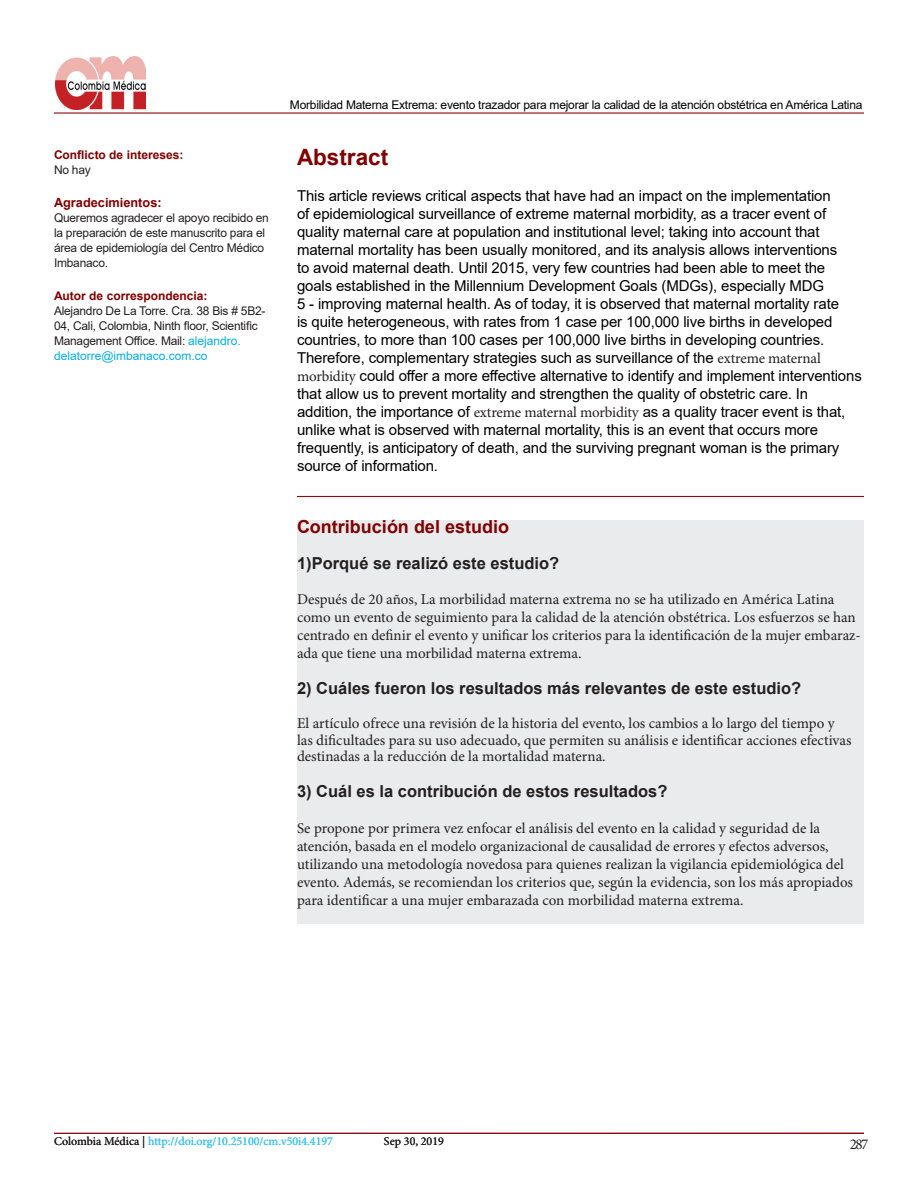
<style>
.page{position:relative;width:918px;height:1188px;background:#fff}
.page>*{position:absolute;margin:0;border:0;box-sizing:border-box;transform-origin:0 0}
.t1{font:700 22.5px "Arial";color:#820000}
.t2{font:700 18px "Arial";color:#820000}
.t3{font:700 16.5px "Arial";color:#231f20}
.t4{font:15px/18px "Arial";letter-spacing:-.01em;color:#000}
.t5{font:15px/18px "Minion Pro";color:#231f20}
.t6{font:700 12.75px "Arial";color:#820000}
.t7{font:12px/15px "Arial";letter-spacing:-.02em;color:#231f20}
.t8{font:12px "Arial";letter-spacing:-.02em;color:#000}
.t9{font:12px "Minion Pro";color:#40c7f4}
.t10{font:700 12px "Arial";color:#820000}
.t11{font:12px "Minion Pro";color:#231f20}
.s1{color:#00aeef}
.s2{font-family:"Minion Pro";color:#231f20}
.s3{color:#231f20}
</style>
<div class="page">
<img style="left:55px;top:57px;width:91px;height:52px">
<hr style="left:54px;top:112px;width:810px;height:2px;background:#8b0d10">
<div style="left:297px;top:520px;width:567px;height:404px;background:#eaebec"></div>
<hr style="left:297px;top:496px;width:567px;height:1px;background:#8b0d10">
<hr style="left:54px;top:1133px;width:810px;height:1px;background:#8b0d10">
<p class="t10" style="left:54px;top:146px;width:131px">Conflicto de intereses:</p>
<p class="t7" style="left:54px;top:162px;width:38px">No hay</p>
<p class="t6" style="left:54px;top:193px;width:109px">Agradecimientos:</p>
<p class="t7" style="left:54px;top:210px;width:216px">Queremos agradecer el apoyo recibido en la preparación de este manuscrito para el área de epidemiología del Centro Médico Imbanaco.</p>
<p class="t10" style="left:54px;top:287px;width:155px">Autor de correspondencia:</p>
<p class="t7" style="left:54px;top:303px;width:213px">Alejandro De La Torre. Cra. 38 Bis # 5B2- 04, Cali, Colombia, Ninth floor, Scientific Management Office. Mail: <span class="s1">alejandro. delatorre@imbanaco.com.co</span></p>
<p class="t8" style="left:290px;top:96px;width:574px">Morbilidad Materna Extrema: evento trazador para mejorar la calidad de la atención obstétrica en América Latina</p>
<p class="t1" style="left:297px;top:141px;width:93px">Abstract</p>
<p class="t4" style="left:297px;top:187px;width:566px">This article reviews critical aspects that have had an impact on the implementation<br>of epidemiological surveillance of extreme maternal morbidity, as a tracer event of quality maternal care at population and institutional level; taking into account that maternal mortality has been usually monitored, and its analysis allows interventions<br>to avoid maternal death. Until 2015, very few countries had been able to meet the goals established in the Millennium Development Goals (MDGs), especially MDG<br>5 - improving maternal health. As of today, it is observed that maternal mortality rate<br>is quite heterogeneous, with rates from 1 case per 100,000 live births in developed countries, to more than 100 cases per 100,000 live births in developing countries.<br>Therefore, complementary strategies such as surveillance of the <span class="s2">extreme maternal morbidity</span> could offer a more effective alternative to identify and implement interventions that allow us to prevent mortality and strengthen the quality of obstetric care. In addition, the importance of <span class="s2">extreme maternal morbidity</span> as a quality tracer event is that, unlike what is observed with maternal mortality, this is an event that occurs more frequently, is anticipatory of death, and the surviving pregnant woman is the primary source of information.</p>
<p class="t2" style="left:297px;top:514px;width:214px">Contribución del estudio</p>
<p class="t3" style="left:297px;top:552px;width:264px">1)Porqué se realizó este estudio?</p>
<p class="t5" style="left:297px;top:591px;width:565px">Después de 20 años, La morbilidad materna extrema no se ha utilizado en América Latina como un evento de seguimiento para la calidad de la atención obstétrica. Los esfuerzos se han centrado en definir el evento y unificar los criterios para la identificación de la mujer embaraz&shy;ada que tiene una morbilidad materna extrema.</p>
<p class="t3" style="left:297px;top:676px;width:506px">2) Cuáles fueron los resultados más relevantes de este estudio?</p>
<p class="t5" style="left:297px;top:716px;width:556px;line-height:16.5px">El artículo ofrece una revisión de la historia del evento, los cambios a lo largo del tiempo y las dificultades para su uso adecuado, que permiten su análisis e identificar acciones efectivas destinadas a la reducción de la mortalidad materna.</p>
<p class="t3" style="left:297px;top:780px;width:372px">3) Cuál es la contribución de estos resultados?</p>
<p class="t5" style="left:297px;top:820px;width:558px">Se propone por primera vez enfocar el análisis del evento en la calidad y seguridad de la atención, basada en el modelo organizacional de causalidad de errores y efectos adversos, utilizando una metodología novedosa para quienes realizan la vigilancia epidemiológica del evento. Además, se recomiendan los criterios que, según la evidencia, son los más apropiados para identificar a una mujer embarazada con morbilidad materna extrema.</p>
<p class="t9" style="left:54px;top:1134px;width:280px"><span class="s3">Colombia Médica |</span> http://doi.org/10.25100/cm.v50i4.4197</p>
<p class="t11" style="left:384px;top:1134px;width:61px">Sep 30, 2019</p>
<p class="t5" style="left:850px;top:1135px;width:20px">287</p>
</div>
